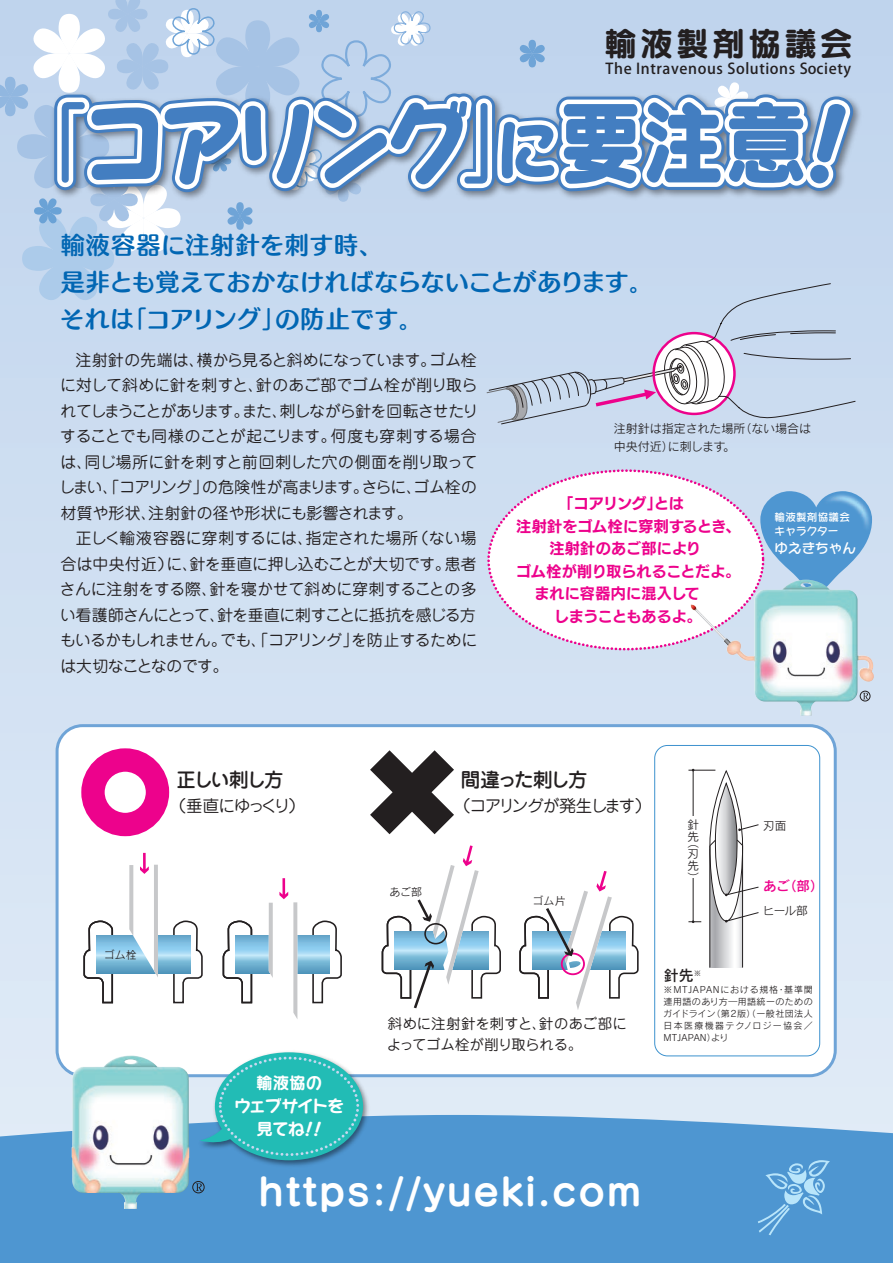
<style>
.page{position:relative;width:893px;height:1263px;background:#fff}
.page>*{position:absolute;margin:0;border:0;box-sizing:border-box;transform-origin:0 0}
.t1{font:90.6px "Seurat Capie Pro EB";letter-spacing:-.075em;color:#437ec1;scale:.91 1}
.t2{font:37.5px "Seurat Capie Pro B";letter-spacing:.06em;color:#fff}
.t3{font:33px "Seurat Pro N B";letter-spacing:.09em;color:#231f20}
.t4{font:24px/37px "Humming Std B";letter-spacing:.02em;color:#0166b3}
.t5{font:500 19.5px "Jun 34 Pro";letter-spacing:-.1em;color:#231f20}
.t6{font:16.5px "Jun 201 Pro";letter-spacing:-.09em;color:#231f20}
.t7{font:16.5px/23.1px "Seurat Capie Pro B";letter-spacing:-.04em;color:#fff;text-align:center}
.t8{font:15.75px/25.5px "Jun 201 Pro";letter-spacing:-.035em;color:#231f20;text-align:justify}
.t9{font:15px "New Rodin Pro N B";letter-spacing:.01em;color:#ed028c}
.t10{font:15px "New Rodin Pro N B";letter-spacing:-.01em;color:#ed028c}
.t11{font:15px "New Rodin Pro N B";letter-spacing:.03em;color:#ed028c}
.t12{font:15px "New Rodin Pro N B";letter-spacing:-.02em;color:#ed028c}
.t13{font:15px "Rodin Rose Pro DB";color:#231f20}
.t14{font:500 14.85px "Koz Go Pr 6 N";letter-spacing:.04em;color:#231f20}
.t15{font:14.25px/21px "Jun 201 Pro";letter-spacing:.005em;color:#231f20}
.t16{font:13.5px "Seurat Capie Pro DB";letter-spacing:.005em;color:#fff}
.t17{font:13.5px "Rodin Pro N DB";color:#ed028c}
.t18{font:12px/18px "Rodin Pro N M";color:#231f20}
.t19{font:11.7px/11.7px "Rodin Pro N M";letter-spacing:-.035em;color:#231f20}
.t20{font:10.95px "Rodin Pro N M";letter-spacing:.01em;color:#231f20}
.t21{font:10.5px/13.5px "Seurat Capie Pro DB";letter-spacing:.03em;color:#fff}
.t22{font:9px/12px "Rodin Pro N M";letter-spacing:.045em;color:#231f20;text-align:justify}
.s1{font-family:"Seurat Capie Pro DB"}
.s2{font-size:64.8px}
</style>
<div class="page">
<div style="left:0;top:0;width:893px;height:1160px;background:linear-gradient(to bottom,#bfd3ed,#e1ebf7)"></div>
<div style="left:0;top:1115px;width:893px;height:148px;background:#4e96d1"></div>
<div style="left:57px;top:726px;width:778px;height:350px;background:#fff;border-radius:25px"></div>
<div style="left:56px;top:724px;width:781px;height:353px;border:3px solid #6fa4d7;border-radius:25px"></div>
<div style="left:654px;top:745px;width:166px;height:311px;border:1px solid #3d92ce;border-radius:13px"></div>
<img style="left:72px;top:1055px;width:117px;height:154px">
<svg style="left:196px;top:1183px;width:6px;height:8px"></svg>
<div style="left:192px;top:1181px;width:13px;height:12px;border:1px solid #231f20;border-radius:50%"></div>
<div style="left:81px;top:748px;width:88px;height:88px;border:23px solid #ed028c;border-radius:50%"></div>
<svg style="left:83px;top:920px;width:31px;height:84px"></svg>
<svg style="left:172px;top:920px;width:31px;height:84px"></svg>
<svg style="left:96px;top:936px;width:94px;height:38px;background:#80bddc"></svg>
<svg style="left:129px;top:853px;width:29px;height:124px"></svg>
<svg style="left:222px;top:920px;width:31px;height:84px"></svg>
<svg style="left:235px;top:936px;width:76px;height:38px;background:#82bddc"></svg>
<svg style="left:269px;top:878px;width:28px;height:140px"></svg>
<svg style="left:311px;top:721px;width:191px;height:287px"></svg>
<div style="left:424px;top:923px;width:23px;height:21px;border:2px solid #231f20;border-radius:50%"></div>
<svg style="left:519px;top:871px;width:120px;height:139px"></svg>
<div style="left:489px;top:471px;width:274px;height:178px;background:#fff;border-radius:50%"></div>
<svg style="left:0;top:0;width:861px;height:425px;background:#c2d4eb"></svg>
<svg style="left:760px;top:491px;width:10px;height:89px"></svg>
<svg style="left:758px;top:1160px;width:72px;height:75px;background:#64a6d9"></svg>
<img style="left:770px;top:440px;width:123px;height:145px">
<img style="left:195px;top:1052px;width:177px;height:117px">
<div style="left:215px;top:1052px;width:148px;height:108px;background:#22bcb5;border-radius:50%"></div>
<svg style="left:199px;top:1122px;width:38px;height:24px"></svg>
<div style="left:219px;top:1056px;width:140px;height:100px;border:3px dashed #c6d8ef;border-radius:50%"></div>
<svg style="left:688px;top:769px;width:71px;height:199px"></svg>
<img style="left:691px;top:580px;width:183px;height:136px">
<svg style="left:863px;top:693px;width:5px;height:6px"></svg>
<div style="left:860px;top:691px;width:10px;height:10px;border:1px solid #231f20;border-radius:50%"></div>
<h3 class="t3" style="left:604px;top:20px;width:250px">輸液製剤協議会</h3>
<p class="t14" style="left:605px;top:60px;width:247px">The Intravenous Solutions Society</p>
<h1 class="t1" style="left:8px;top:79px;width:947px"><span class="s1">「</span>コアリング<span class="s1">」</span><span class="s2">に</span>要注意！</h1>
<h3 class="t4" style="left:60px;top:226px;width:595px">輸液容器に注射針を刺す時、<br>是非とも覚えておかなければならないことがあります。それは「コアリング」の防止です。</h3>
<p class="t8" style="left:59px;top:345px;width:420px;text-indent:16px">注射針の先端は、横から見ると斜めになっています。ゴム栓に対して斜めに針を刺すと、針のあご部でゴム栓が削り取られてしまうことがあります。また、刺しながら針を回転させたりすることでも同様のことが起こります。何度も穿刺する場合は、同じ場所に針を刺すと前回刺した穴の側面を削り取ってしまい、「コアリング」の危険性が高まります。さらに、ゴム栓の材質や形状、注射針の径や形状にも影響されます。</p>
<p class="t8" style="left:60px;top:524px;width:419px;text-indent:16px">正しく輸液容器に穿刺するには、指定された場所（ない場合は中央付近）に、針を垂直に押し込むことが大切です。患者さんに注射をする際、針を寝かせて斜めに穿刺することの多い看護師さんにとって、針を垂直に刺すことに抵抗を感じる方もいるかもしれません。でも、「コアリング」を防止するためには大切なことなのです。</p>
<p class="t18" style="left:614px;top:419px;width:199px">注射針は指定された場所（ない場合は中央付近）に刺します。</p>
<p class="t9" style="left:558px;top:491px;width:127px">「コアリング」とは</p>
<p class="t9" style="left:516px;top:513px;width:226px">注射針をゴム栓に穿刺するとき、</p>
<p class="t11" style="left:549px;top:536px;width:153px">注射針のあご部により</p>
<p class="t10" style="left:516px;top:558px;width:226px">ゴム栓が削り取られることだよ。</p>
<p class="t9" style="left:534px;top:581px;width:182px">まれに容器内に混入して　</p>
<p class="t12" style="left:554px;top:603px;width:149px">しまうこともあるよ。</p>
<p class="t21" style="left:774px;top:510px;width:77px">輸液製剤協議会キャラクター</p>
<p class="t16" style="left:774px;top:538px;width:83px">ゆえきちゃん</p>
<p class="t20" style="left:104px;top:947px;width:34px">ゴム栓</p>
<p class="t5" style="left:176px;top:764px;width:109px">正しい刺し方</p>
<p class="t6" style="left:170px;top:792px;width:137px">（垂直にゆっくり）</p>
<p class="t7" style="left:234px;top:1070px;width:111px">輸液協の<br>ウェブサイトを見てね！！</p>
<p class="t20" style="left:389px;top:885px;width:34px">あご部</p>
<p class="t5" style="left:461px;top:764px;width:128px">間違った刺し方</p>
<p class="t6" style="left:454px;top:792px;width:199px">（コアリングが発生します）</p>
<p class="t20" style="left:533px;top:893px;width:34px">ゴム片</p>
<p class="t15" style="left:387px;top:1011px;width:241px">斜めに注射針を刺すと、針のあご部によってゴム栓が削り取られる。</p>
<h2 class="t2" style="left:259px;top:1165px;width:384px">https://yueki.com</h2>
<p class="t19" style="left:687px;top:819px;width:13px">針先</p>
<p class="t19" style="left:687px;top:836px;width:13px;text-align:justify">（刃先）</p>
<p class="t13" style="left:664px;top:966px;width:39px">針先<sup>※</sup></p>
<p class="t19" style="left:763px;top:819px;width:25px">刃面</p>
<p class="t17" style="left:763px;top:877px;width:62px">あご（部）</p>
<p class="t19" style="left:763px;top:904px;width:46px">ヒール部</p>
<p class="t22" style="left:663px;top:984px;width:151px">※MTJAPANにおける規格・基準関連用語のあり方―用語統一のためのガイドライン（第2版）（一般社団法人日本医療機器テクノロジー協会／MTJAPAN）より</p>
</div>
